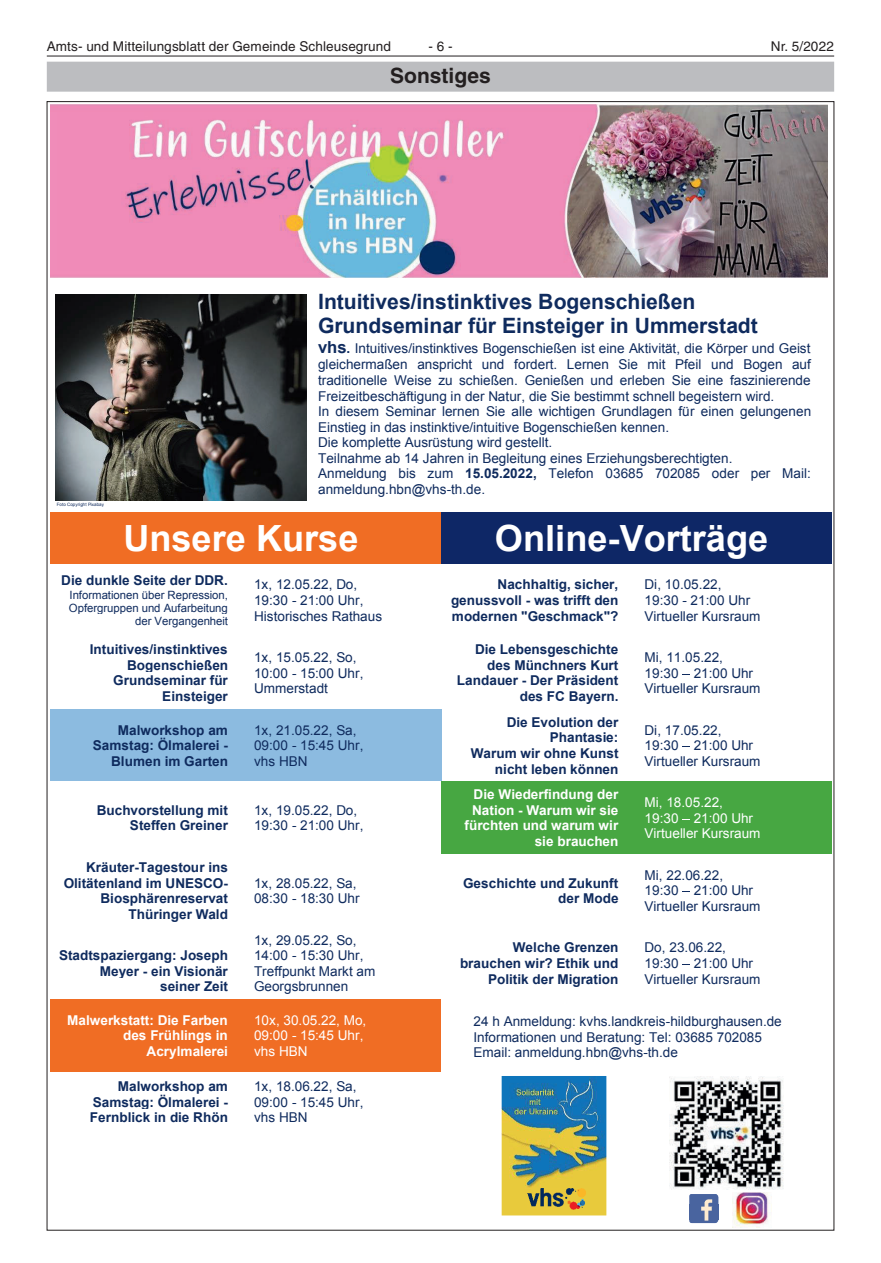
<style>
.page{position:relative;width:881px;height:1263px;background:#fff}
.page>*{position:absolute;margin:0;border:0;box-sizing:border-box;transform-origin:0 0}
.t1{font:700 36.15px "Arial";color:#fff}
.t2{font:700 21.15px/24.2px "Arial";color:#0f2b5e}
.Rasterbalken{font:700 21px "Helvetica LT";color:#231f20}
.t3{font:13.5px/15.6px "Arial";letter-spacing:.005em;color:#0f2b5e}
.t4{font:700 13.5px/15.6px "Arial";color:#0f2b5e;text-align:right}
.t5{font:700 13.5px/15.6px "Arial";color:#fff;text-align:right}
.t6{font:13.5px/15.6px "Arial";letter-spacing:.005em;color:#fff}
.t7{font:13.5px "Helvetica LT";letter-spacing:.01em;color:#231f20}
.t8{font:11.4px/12.9px "Arial";color:#0f2b5e;text-align:right}
.t9{font:4.5px "Arial";letter-spacing:.005em;color:#0f2b5e}
.s1{font-weight:700;font-size:16.65px}
.s2{font-weight:700}
</style>
<div class="page">
<hr style="left:47px;top:56px;width:786px;height:1px;background:#231f20">
<div style="left:47px;top:62px;width:786px;height:30px;background:#bcbdc0"></div>
<div style="left:51px;top:513px;width:390px;height:51px;background:#f06d24"></div>
<div style="left:441px;top:513px;width:390px;height:51px;background:#0e2766"></div>
<div style="left:51px;top:709px;width:195px;height:73px;background:#8cbbe0"></div>
<div style="left:246px;top:709px;width:195px;height:73px;background:#8cbbe0"></div>
<div style="left:51px;top:781px;width:195px;height:73px;background:#fff"></div>
<div style="left:246px;top:781px;width:195px;height:73px;background:#fff"></div>
<div style="left:441px;top:781px;width:195px;height:73px;background:#47a742"></div>
<div style="left:636px;top:781px;width:195px;height:73px;background:#47a742"></div>
<div style="left:51px;top:999px;width:195px;height:73px;background:#f06d24"></div>
<div style="left:246px;top:999px;width:195px;height:73px;background:#f06d24"></div>
<img style="left:50px;top:105px;width:776px;height:173px">
<img style="left:56px;top:295px;width:250px;height:205px">
<img style="left:732px;top:1192px;width:38px;height:35px">
<img style="left:689px;top:1194px;width:29px;height:29px">
<img style="left:689px;top:1204px;width:29px;height:16px">
<img style="left:669px;top:1076px;width:115px;height:114px">
<img style="left:501px;top:1076px;width:105px;height:139px">
<img style="left:527px;top:1188px;width:59px;height:22px">
<p class="t7" style="left:47px;top:38px;width:345px">Amts- und Mitteilungsblatt der Gemeinde Schleusegrund</p>
<p class="t7" style="left:428px;top:38px;width:26px">- 6 -</p>
<p class="t7" style="left:770px;top:38px;width:64px">Nr. 5/2022</p>
<p class="Rasterbalken" style="left:390px;top:63px;width:102px">Sonstiges</p>
<p class="t2" style="left:318px;top:290px;width:441px">Intuitives/instinktives Bogenschießen<br>Grundseminar für Einsteiger in Ummerstadt</p>
<p class="t3" style="left:318px;top:341px;width:494px"><span class="s1">vhs</span><span class="s2">.</span> Intuitives/instinktives Bogenschießen ist eine Aktivität, die Körper und Geist gleichermaßen anspricht und fordert. Lernen Sie mit Pfeil und Bogen auf traditionelle Weise zu schießen. Genießen und erleben Sie eine faszinierende Freizeitbeschäftigung in der Natur, die Sie bestimmt schnell begeistern wird.<br>In diesem Seminar lernen Sie alle wichtigen Grundlagen für einen gelungenen Einstieg in das instinktive/intuitive Bogenschießen kennen.<br>Die komplette Ausrüstung wird gestellt.<br>Teilnahme ab 14 Jahren in Begleitung eines Erziehungsberechtigten.<br>Anmeldung bis zum <span class="s2">15.05.2022,</span> Telefon 03685 702085 oder per Mail: anmeldung.hbn@vhs-th.de.</p>
<p class="t1" style="left:123px;top:515px;width:236px">Unsere Kurse</p>
<p class="t1" style="left:494px;top:515px;width:275px">Online-Vorträge</p>
<p class="t4" style="left:61px;top:573px;width:168px">Die dunkle Seite der DDR.</p>
<p class="t8" style="left:69px;top:589px;width:161px">Informationen über Repression,<br>Opfergruppen und Aufarbeitung der Vergangenheit</p>
<p class="t3" style="left:254px;top:577px;width:130px">1x, 12.05.22, Do,<br>19:30 - 21:00 Uhr,<br>Historisches Rathaus</p>
<p class="t4" style="left:451px;top:577px;width:169px;text-align:justify;text-indent:47px">Nachhaltig, sicher, genussvoll - was trifft den modernen "Geschmack"?</p>
<p class="t3" style="left:644px;top:577px;width:117px">Di, 10.05.22,<br>19:30 - 21:00 Uhr<br>Virtueller Kursraum</p>
<p class="t4" style="left:90px;top:642px;width:140px">Intuitives/instinktives<br>Bogenschießen<br>Grundseminar für<br>Einsteiger</p>
<p class="t3" style="left:254px;top:650px;width:111px">1x, 15.05.22, So,<br>10:00 - 15:00 Uhr,<br>Ummerstadt</p>
<p class="t4" style="left:457px;top:642px;width:163px">Die Lebensgeschichte des Münchners Kurt<br>Landauer - Der Präsident des FC Bayern.</p>
<p class="t3" style="left:644px;top:650px;width:117px">Mi, 11.05.22,<br>19:30 21:00 Uhr<br>Virtueller Kursraum</p>
<p class="t4" style="left:93px;top:722px;width:137px">Malworkshop am<br>Samstag: Ölmalerei -<br>Blumen im Garten</p>
<p class="t3" style="left:254px;top:722px;width:111px">1x, 21.05.22, Sa,<br>09:00 - 15:45 Uhr, vhs HBN</p>
<p class="t4" style="left:470px;top:715px;width:149px">Die Evolution der<br>Phantasie:<br>Warum wir ohne Kunst nicht leben können</p>
<p class="t3" style="left:644px;top:722px;width:117px">Di, 17.05.22,<br>19:30 21:00 Uhr<br>Virtueller Kursraum</p>
<p class="t4" style="left:97px;top:803px;width:133px">Buchvorstellung mit<br>Steffen Greiner</p>
<p class="t3" style="left:254px;top:802px;width:111px">1x, 19.05.22, Do,<br>19:30 - 21:00 Uhr,</p>
<p class="t9" style="left:57px;top:502px;width:49px">Foto Copyright Pixabay</p>
<p class="t5" style="left:464px;top:787px;width:155px">Die Wiederfindung der<br>Nation - Warum wir sie fürchten und warum wir sie brauchen</p>
<p class="t6" style="left:644px;top:795px;width:117px">Mi, 18.05.22,<br>19:30 21:00 Uhr<br>Virtueller Kursraum</p>
<p class="t4" style="left:64px;top:860px;width:166px">Kräuter-Tagestour ins<br>Olitätenland im UNESCO-<br>Biosphärenreservat<br>Thüringer Wald</p>
<p class="t4" style="left:59px;top:948px;width:170px">Stadtspaziergang: Joseph<br>Meyer - ein Visionär seiner Zeit</p>
<p class="t3" style="left:254px;top:875px;width:107px">1x, 28.05.22, Sa,<br>08:30 - 18:30 Uhr</p>
<p class="t4" style="left:463px;top:875px;width:157px">Geschichte und Zukunft der Mode</p>
<p class="t3" style="left:644px;top:867px;width:117px">Mi, 22.06.22,<br>19:30 21:00 Uhr<br>Virtueller Kursraum</p>
<p class="t3" style="left:254px;top:932px;width:123px">1x, 29.05.22, So,<br>14:00 - 15:30 Uhr,<br>Treffpunkt Markt am<br>Georgsbrunnen</p>
<p class="t4" style="left:460px;top:940px;width:160px">Welche Grenzen brauchen wir? Ethik und<br>Politik der Migration</p>
<p class="t3" style="left:644px;top:940px;width:117px">Do, 23.06.22,<br>19:30 21:00 Uhr<br>Virtueller Kursraum</p>
<p class="t5" style="left:67px;top:1013px;width:162px">Malwerkstatt: Die Farben des Frühlings in<br>Acrylmalerei</p>
<p class="t6" style="left:254px;top:1012px;width:114px">10x, 30.05.22, Mo,<br>09:00 - 15:45 Uhr, vhs HBN</p>
<p class="t4" style="left:90px;top:1079px;width:139px;text-align:justify;text-indent:28px">Malworkshop am Samstag: Ölmalerei - Fernblick in die Rhön</p>
<p class="t3" style="left:254px;top:1078px;width:111px">1x, 18.06.22, Sa,<br>09:00 - 15:45 Uhr, vhs HBN</p>
<p class="t3" style="left:473px;top:1013px;width:310px">24 h Anmeldung: kvhs.landkreis-hildburghausen.de<br>Informationen und Beratung: Tel: 03685 702085<br>Email: anmeldung.hbn@vhs-th.de</p>
</div>
